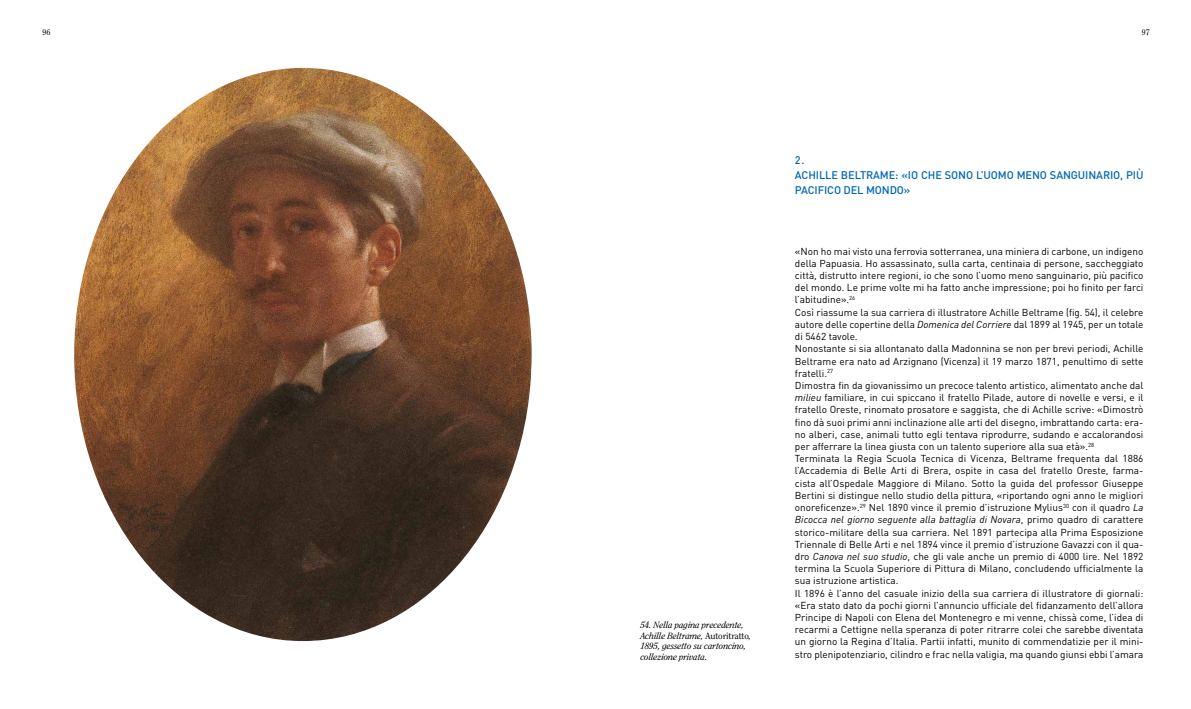
<style>
.page{position:relative;width:1191px;height:709px;background:#fff}
.page>*{position:absolute;margin:0;border:0;box-sizing:border-box;transform-origin:0 0}
.t1{font:500 11px/15px "DIN";letter-spacing:-.01em;color:#0069b4}
.t2{font:10px/12.2px "DIN";color:#000}
.t3{font:italic 9px/10.8px "Clearface";letter-spacing:-.01em;color:#000}
.t4{font:8px "Clearface";color:#000}
.s1{font-style:normal}
.s2{font-style:italic}
</style>
<div class="page">
<img style="left:74px;top:68px;width:457px;height:573px">
<p class="t4" style="left:43px;top:27px;width:9px">96</p>
<p class="t4" style="left:1141px;top:27px;width:9px">97</p>
<p class="t3" style="left:640px;top:619px;width:112px">54. Nella pagina precedente,<br>Achille Beltrame, <span class="s1">Autoritratto</span>,<br>1895, gessetto su cartoncino, collezione privata.</p>
<p class="t1" style="left:795px;top:152px;width:350px">2.<br>ACHILLE BELTRAME: «IO CHE SONO L’UOMO MENO SANGUINARIO, PIÙ<br>PACIFICO DEL MONDO»</p>
<p class="t2" style="left:795px;top:245px;width:350px">«Non ho mai visto una ferrovia sotterranea, una miniera di carbone, un indigeno della Papuasia. Ho assassinato, sulla carta, centinaia di persone, saccheggiato città, distrutto intere regioni, io che sono l’uomo meno sanguinario, più pacifico del mondo. Le prime volte mi ha fatto anche impressione; poi ho finito per farci l’abitudine».<sup>26<br></sup>Così riassume la sua carriera di illustratore Achille Beltrame (fig. 54), il celebre autore delle copertine della <span class="s2">Domenica del Corriere</span> dal 1899 al 1945, per un totale di 5462 tavole.<br>Nonostante si sia allontanato dalla Madonnina se non per brevi periodi, Achille Beltrame era nato ad Arzignano (Vicenza) il 19 marzo 1871, penultimo di sette fratelli.<sup>27<br></sup>Dimostra fin da giovanissimo un precoce talento artistico, alimentato anche dal <span class="s2">milieu</span> familiare, in cui spiccano il fratello Pilade, autore di novelle e versi, e il fratello Oreste, rinomato prosatore e saggista, che di Achille scrive: «Dimostrò fino dà suoi primi anni inclinazione alle arti del disegno, imbrattando carta: era&shy;no alberi, case, animali tutto egli tentava riprodurre, sudando e accalorandosi per afferrare la linea giusta con un talento superiore alla sua età».<sup>28<br></sup>Terminata la Regia Scuola Tecnica di Vicenza, Beltrame frequenta dal 1886 l’Accademia di Belle Arti di Brera, ospite in casa del fratello Oreste, farma&shy;cista all’Ospedale Maggiore di Milano. Sotto la guida del professor Giuseppe Bertini si distingue nello studio della pittura, «riportando ogni anno le migliori onoreficenze».<sup>29</sup> Nel 1890 vince il premio d’istruzione Mylius<sup>30</sup> con il quadro <span class="s2">La Bicocca nel giorno seguente alla battaglia di Novara</span>, primo quadro di carattere storico-militare della sua carriera. Nel 1891 partecipa alla Prima Esposizione Triennale di Belle Arti e nel 1894 vince il premio d’istruzione Gavazzi con il qua&shy;dro <span class="s2">Canova nel suo studio</span>, che gli vale anche un premio di 4000 lire. Nel 1892 termina la Scuola Superiore di Pittura di Milano, concludendo ufficialmente la sua istruzione artistica.<br>Il 1896 è l’anno del casuale inizio della sua carriera di illustratore di giornali: «Era stato dato da pochi giorni l’annuncio ufficiale del fidanzamento dell’allora Principe di Napoli con Elena del Montenegro e mi venne, chissà come, l’idea di recarmi a Cettigne nella speranza di poter ritrarre colei che sarebbe diventata un giorno la Regina d’Italia. Partii infatti, munito di commendatizie per il mini&shy;stro plenipotenziario, cilindro e frac nella valigia, ma quando giunsi ebbi l’amara</p>
</div>
